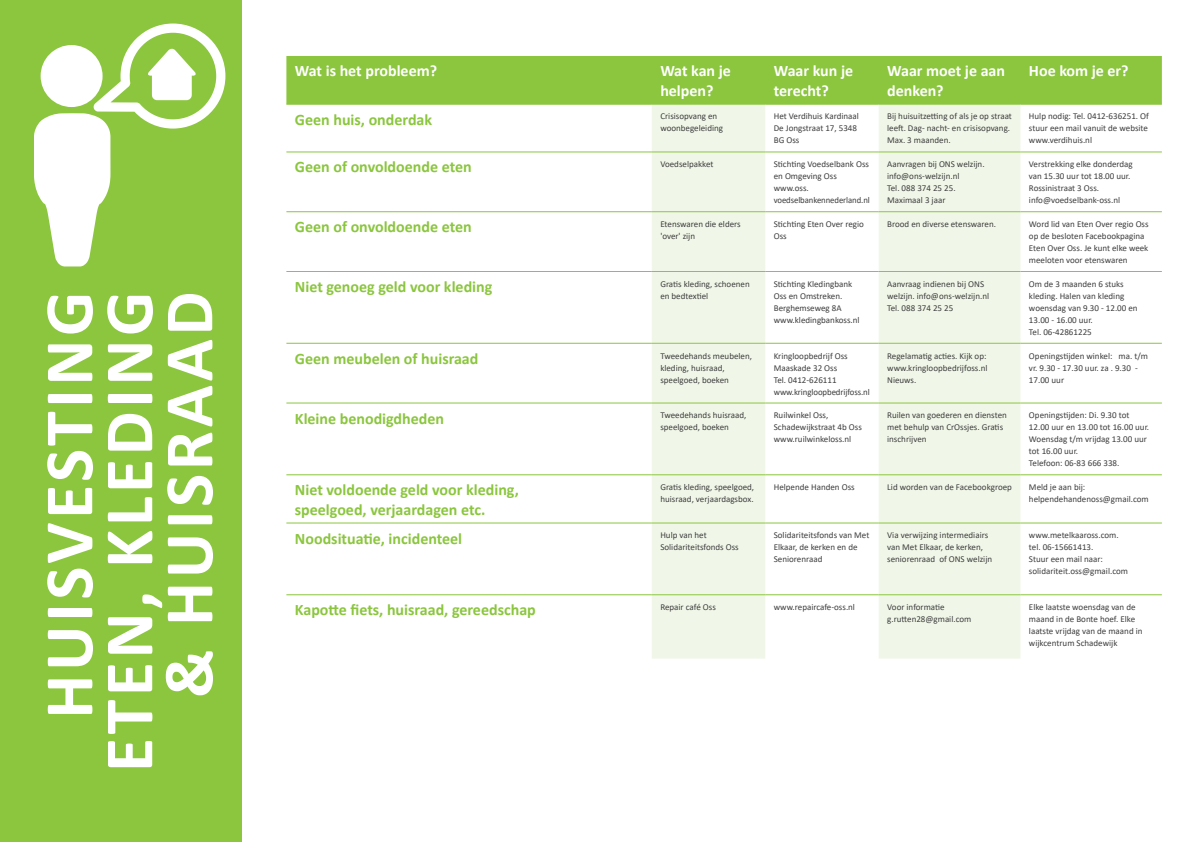
<style>
.page{position:relative;width:1191px;height:842px;background:#fff}
.page>*{position:absolute;margin:0;border:0;box-sizing:border-box;transform-origin:0 0}
.t1{font:700 70px/60px "Calibri";letter-spacing:.05em;color:#fff;text-align:right}
.t2{font:700 16px/19.2px "Calibri";color:#8bc63e}
.t3{font:700 16px/19.2px "Calibri";color:#fff}
.t4{font:9px/12px "Calibri";color:#3e3e3f}
</style>
<div class="page">
<div style="left:0;top:0;width:241px;height:842px;background:#8bc63e"></div>
<svg style="left:34px;top:24px;width:191px;height:242px"></svg>
<div style="left:286px;top:56px;width:875px;height:48px;background:#8bc63e"></div>
<svg style="left:652px;top:105px;width:368px;height:554px;fill:#f1f7e8"></svg>
<hr style="left:286px;top:104px;width:366px;height:1px;background:#8bc63e">
<hr style="left:652px;top:104px;width:113px;height:1px;background:#8bc63e">
<hr style="left:765px;top:104px;width:113px;height:1px;background:#8bc63e">
<hr style="left:878px;top:104px;width:142px;height:1px;background:#8bc63e">
<hr style="left:1020px;top:104px;width:141px;height:1px;background:#8bc63e">
<hr style="left:286px;top:152px;width:366px;height:1px;background:#8bc63e">
<hr style="left:652px;top:152px;width:113px;height:1px;background:#8bc63e">
<hr style="left:765px;top:152px;width:113px;height:1px;background:#8bc63e">
<hr style="left:878px;top:152px;width:142px;height:1px;background:#8bc63e">
<hr style="left:1020px;top:152px;width:141px;height:1px;background:#8bc63e">
<hr style="left:286px;top:211px;width:366px;height:1px;background:#8bc63e">
<hr style="left:652px;top:211px;width:113px;height:1px;background:#8bc63e">
<hr style="left:765px;top:211px;width:113px;height:1px;background:#8bc63e">
<hr style="left:878px;top:211px;width:142px;height:1px;background:#8bc63e">
<hr style="left:1020px;top:211px;width:141px;height:1px;background:#8bc63e">
<hr style="left:286px;top:271px;width:366px;height:1px;background:#8bc63e">
<hr style="left:652px;top:271px;width:113px;height:1px;background:#8bc63e">
<hr style="left:765px;top:271px;width:113px;height:1px;background:#8bc63e">
<hr style="left:878px;top:271px;width:142px;height:1px;background:#8bc63e">
<hr style="left:1020px;top:271px;width:141px;height:1px;background:#8bc63e">
<hr style="left:286px;top:343px;width:366px;height:1px;background:#8bc63e">
<hr style="left:652px;top:343px;width:113px;height:1px;background:#8bc63e">
<hr style="left:765px;top:343px;width:113px;height:1px;background:#8bc63e">
<hr style="left:878px;top:343px;width:142px;height:1px;background:#8bc63e">
<hr style="left:1020px;top:343px;width:141px;height:1px;background:#8bc63e">
<hr style="left:286px;top:403px;width:366px;height:1px;background:#8bc63e">
<hr style="left:652px;top:403px;width:113px;height:1px;background:#8bc63e">
<hr style="left:765px;top:403px;width:113px;height:1px;background:#8bc63e">
<hr style="left:878px;top:403px;width:142px;height:1px;background:#8bc63e">
<hr style="left:1020px;top:403px;width:141px;height:1px;background:#8bc63e">
<hr style="left:286px;top:474px;width:366px;height:1px;background:#8bc63e">
<hr style="left:652px;top:474px;width:113px;height:1px;background:#8bc63e">
<hr style="left:765px;top:474px;width:113px;height:1px;background:#8bc63e">
<hr style="left:878px;top:474px;width:142px;height:1px;background:#8bc63e">
<hr style="left:1020px;top:474px;width:141px;height:1px;background:#8bc63e">
<hr style="left:286px;top:523px;width:366px;height:1px;background:#8bc63e">
<hr style="left:652px;top:523px;width:113px;height:1px;background:#8bc63e">
<hr style="left:765px;top:523px;width:113px;height:1px;background:#8bc63e">
<hr style="left:878px;top:523px;width:142px;height:1px;background:#8bc63e">
<hr style="left:1020px;top:523px;width:141px;height:1px;background:#8bc63e">
<hr style="left:286px;top:594px;width:366px;height:1px;background:#8bc63e">
<hr style="left:652px;top:594px;width:113px;height:1px;background:#8bc63e">
<hr style="left:765px;top:594px;width:113px;height:1px;background:#8bc63e">
<hr style="left:878px;top:594px;width:142px;height:1px;background:#8bc63e">
<hr style="left:1020px;top:594px;width:141px;height:1px;background:#8bc63e">
<h1 class="t1" style="left:38px;top:772px;width:482px;rotate:-90deg">HUISVESTING<br>ETEN, KLEDING &amp; HUISRAAD</h1>
<h2 class="t3" style="left:295px;top:61px;width:144px">Wat is het probleem?</h2>
<h2 class="t3" style="left:660px;top:61px;width:72px">Wat kan je helpen?</h2>
<h2 class="t3" style="left:773px;top:61px;width:81px">Waar kun je terecht?</h2>
<h2 class="t3" style="left:887px;top:61px;width:119px">Waar moet je aan denken?</h2>
<h2 class="t3" style="left:1029px;top:61px;width:101px">Hoe kom je er?</h2>
<h2 class="t2" style="left:295px;top:110px;width:139px">Geen huis, onderdak</h2>
<p class="t4" style="left:660px;top:110px;width:64px">Crisisopvang en woonbegeleiding</p>
<p class="t4" style="left:773px;top:110px;width:87px">Het Verdihuis Kardinaal<br>De Jongstraat 17, 5348<br>BG Oss</p>
<p class="t4" style="left:887px;top:110px;width:126px">Bij huisuitzetting of als je op straat leeft. Dag- nacht- en crisisopvang.<br>Max. 3 maanden.</p>
<p class="t4" style="left:1029px;top:110px;width:121px;text-align:justify">Hulp nodig: Tel. 0412-636251. Of stuur een mail vanuit de website www.verdihuis.nl</p>
<h2 class="t2" style="left:295px;top:157px;width:178px">Geen of onvoldoende eten</h2>
<p class="t4" style="left:660px;top:158px;width:55px">Voedselpakket</p>
<p class="t4" style="left:773px;top:158px;width:98px">Stichting Voedselbank Oss en Omgeving Oss www.oss. voedselbankennederland.nl</p>
<p class="t4" style="left:887px;top:158px;width:99px">Aanvragen bij ONS welzijn. info@ons-welzijn.nl<br>Tel. 088 374 25 25.<br>Maximaal 3 jaar</p>
<p class="t4" style="left:1029px;top:158px;width:105px">Verstrekking elke donderdag van 15.30 uur tot 18.00 uur.<br>Rossinistraat 3 Oss. info@voedselbank-oss.nl</p>
<h2 class="t2" style="left:295px;top:217px;width:178px">Geen of onvoldoende eten</h2>
<p class="t4" style="left:660px;top:218px;width:82px">Etenswaren die elders 'over' zijn</p>
<p class="t4" style="left:773px;top:218px;width:92px">Stichting Eten Over regio<br>Oss</p>
<p class="t4" style="left:887px;top:218px;width:110px">Brood en diverse etenswaren.</p>
<p class="t4" style="left:1029px;top:218px;width:121px">Word lid van Eten Over regio Oss op de besloten Facebookpagina<br>Eten Over Oss. Je kunt elke week meeloten voor etenswaren</p>
<h2 class="t2" style="left:295px;top:277px;width:199px">Niet genoeg geld voor kleding</h2>
<p class="t4" style="left:660px;top:278px;width:91px">Gratis kleding, schoenen en bedtextiel</p>
<p class="t4" style="left:773px;top:278px;width:87px">Stichting Kledingbank<br>Oss en Omstreken.<br>Berghemseweg 8A www.kledingbankoss.nl</p>
<p class="t4" style="left:887px;top:277px;width:103px">Aanvraag indienen bij ONS welzijn. info@ons-welzijn.nl<br>Tel. 088 374 25 25</p>
<p class="t4" style="left:1029px;top:277px;width:110px">Om de 3 maanden 6 stuks kleding. Halen van kleding woensdag van 9.30 - 12.00 en<br>13.00 - 16.00 uur.<br>Tel. 06-42861225</p>
<h2 class="t2" style="left:295px;top:349px;width:185px">Geen meubelen of huisraad</h2>
<p class="t4" style="left:660px;top:349px;width:93px">Tweedehands meubelen, kleding, huisraad, speelgoed, boeken</p>
<p class="t4" style="left:773px;top:349px;width:98px">Kringloopbedrijf Oss<br>Maaskade 32 Oss<br>Tel. 0412-626111 www.kringloopbedrijfoss.nl</p>
<p class="t4" style="left:887px;top:349px;width:102px;text-align:justify">Regelamatig acties. Kijk op: www.kringloopbedrijfoss.nl Nieuws.</p>
<p class="t4" style="left:1029px;top:349px;width:121px">Openingstijden winkel: ma. t/m vr. 9.30 - 17.30 uur. za . 9.30 -<br>17.00 uur</p>
<h2 class="t2" style="left:295px;top:408px;width:151px">Kleine benodigdheden</h2>
<p class="t4" style="left:660px;top:409px;width:88px">Tweedehands huisraad, speelgoed, boeken</p>
<p class="t4" style="left:773px;top:409px;width:90px">Ruilwinkel Oss,<br>Schadewijkstraat 4b Oss www.ruilwinkeloss.nl</p>
<p class="t4" style="left:887px;top:409px;width:121px">Ruilen van goederen en diensten met behulp van CrOssjes. Gratis inschrijven</p>
<p class="t4" style="left:1029px;top:409px;width:122px">Openingstijden: Di. 9.30 tot<br>12.00 uur en 13.00 tot 16.00 uur.<br>Woensdag t/m vrijdag 13.00 uur tot 16.00 uur.<br>Telefoon: 06-83 666 338.</p>
<h2 class="t2" style="left:295px;top:480px;width:225px">Niet voldoende geld voor kleding, speelgoed, verjaardagen etc.</h2>
<p class="t4" style="left:660px;top:481px;width:95px">Gratis kleding, speelgoed, huisraad, verjaardagsbox.</p>
<p class="t4" style="left:773px;top:481px;width:82px">Helpende Handen Oss</p>
<p class="t4" style="left:887px;top:481px;width:126px">Lid worden van de Facebookgroep</p>
<p class="t4" style="left:1029px;top:481px;width:121px">Meld je aan bij: helpendehandenoss@gmail.com</p>
<h2 class="t2" style="left:295px;top:528px;width:169px">Noodsituatie, incidenteel</h2>
<p class="t4" style="left:660px;top:529px;width:80px">Hulp van het<br>Solidariteitsfonds Oss</p>
<p class="t4" style="left:773px;top:529px;width:97px">Solidariteitsfonds van Met<br>Elkaar, de kerken en de<br>Seniorenraad</p>
<p class="t4" style="left:887px;top:529px;width:106px">Via verwijzing intermediairs van Met Elkaar, de kerken, seniorenraad of ONS welzijn</p>
<p class="t4" style="left:1029px;top:529px;width:101px">www.metelkaaross.com. tel. 06-15661413.<br>Stuur een mail naar: solidariteit.oss@gmail.com</p>
<h2 class="t2" style="left:295px;top:600px;width:242px">Kapotte fiets, huisraad, gereedschap</h2>
<p class="t4" style="left:660px;top:601px;width:57px">Repair café Oss</p>
<p class="t4" style="left:773px;top:601px;width:83px">www.repaircafe-oss.nl</p>
<p class="t4" style="left:887px;top:601px;width:86px">Voor informatie g.rutten28@gmail.com</p>
<p class="t4" style="left:1029px;top:601px;width:115px">Elke laatste woensdag van de maand in de Bonte hoef. Elke laatste vrijdag van de maand in wijkcentrum Schadewijk</p>
</div>
